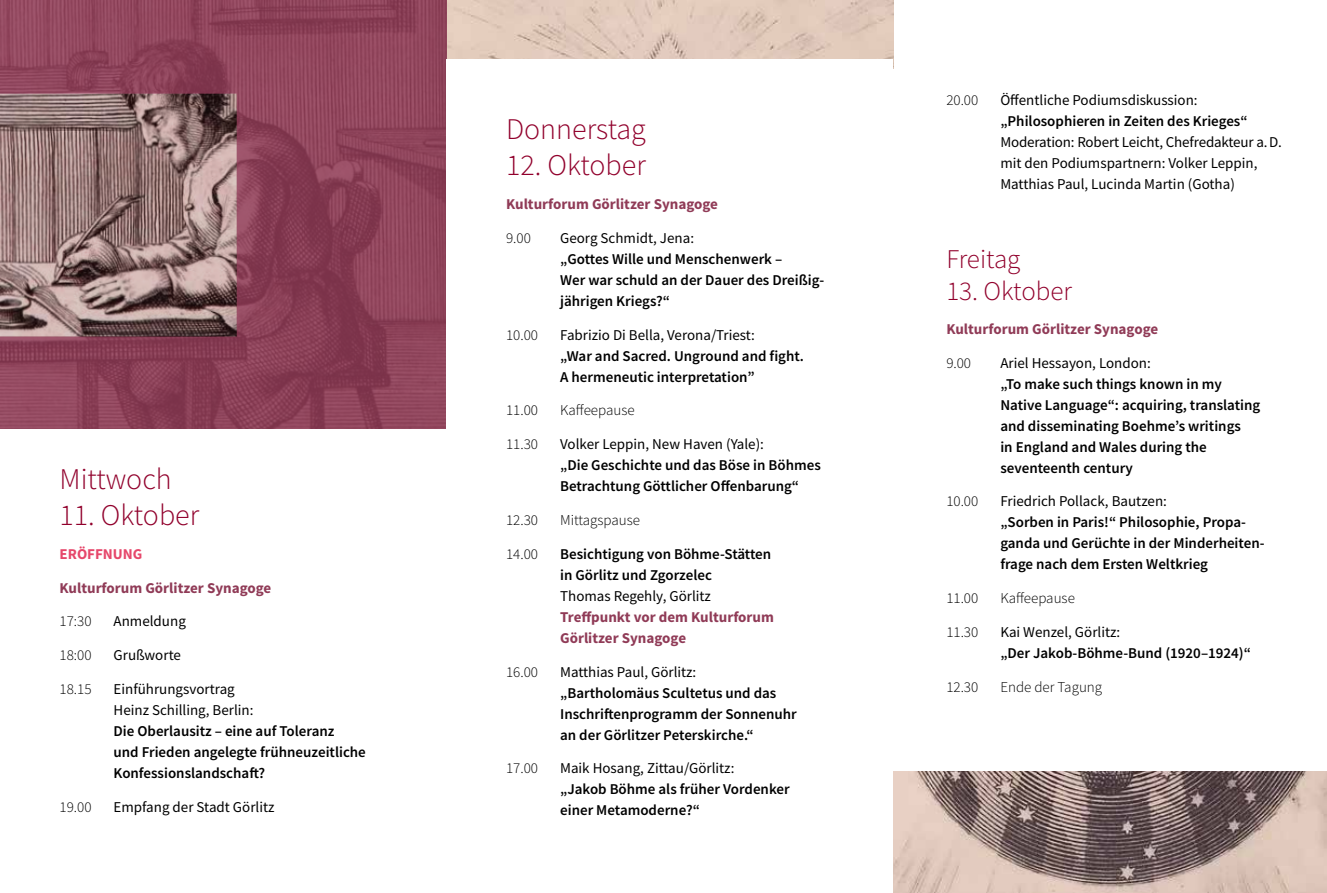
<style>
.page{position:relative;width:1327px;height:893px;background:#fff}
.page>*{position:absolute;margin:0;border:0;box-sizing:border-box;transform-origin:0 0}
.t1{font:300 30px "Source Sans Pro";color:#91002c}
.t2{font:300 27px "Source Sans Pro";color:#91002c}
.t3{font:600 15px/21px "Source Sans Pro";color:#000}
.t4{font:15px/21px "Source Sans Pro";color:#000}
.t5{font:300 15px "Source Sans Pro";color:#000}
.t6{font:700 15px/21px "Source Sans Pro";color:#903b57}
.t7{font:700 15px "Source Sans Pro";color:#e6476b}
</style>
<div class="page">
<img style="left:446px;top:0;width:447px;height:59px">
<svg style="left:0;top:0;width:446px;height:428px;background:#8c4259"></svg>
<svg style="left:0;top:94px;width:237px;height:242px;background:#927775"></svg>
<img style="left:893px;top:771px;width:434px;height:122px">
<h1 class="t1" style="left:60px;top:461px;width:114px">Mittwoch</h1>
<h1 class="t1" style="left:60px;top:497px;width:141px">11. Oktober</h1>
<p class="t7" style="left:60px;top:544px;width:84px">ERÖFFNUNG</p>
<p class="t6" style="left:60px;top:578px;width:213px">Kulturforum Görlitzer Synagoge</p>
<p class="t5" style="left:60px;top:612px;width:34px">17:30</p>
<p class="t4" style="left:114px;top:611px;width:74px">Anmeldung</p>
<p class="t5" style="left:60px;top:646px;width:34px">18:00</p>
<p class="t4" style="left:114px;top:645px;width:69px">Grußworte</p>
<p class="t5" style="left:60px;top:680px;width:34px">18.15</p>
<p class="t4" style="left:114px;top:678px;width:141px">Einführungsvortrag<br>Heinz Schilling, Berlin:</p>
<p class="t3" style="left:114px;top:720px;width:254px">Die Oberlausitz – eine auf Toleranz<br>und Frieden angelegte frühneuzeitliche<br>Konfessionslandschaft?</p>
<p class="t5" style="left:60px;top:797px;width:34px">19.00</p>
<p class="t4" style="left:114px;top:796px;width:162px">Empfang der Stadt Görlitz</p>
<h1 class="t1" style="left:506px;top:111px;width:141px">Donnerstag</h1>
<h1 class="t1" style="left:506px;top:147px;width:141px">12. Oktober</h1>
<p class="t6" style="left:506px;top:194px;width:213px">Kulturforum Görlitzer Synagoge</p>
<p class="t5" style="left:506px;top:229px;width:26px">9.00</p>
<p class="t4" style="left:560px;top:227px;width:135px">Georg Schmidt, Jena:</p>
<p class="t3" style="left:560px;top:248px;width:266px">„Gottes Wille und Menschenwerk –<br>Wer war schuld an der Dauer des Dreißig&shy;jährigen Kriegs?“</p>
<p class="t5" style="left:506px;top:326px;width:34px">10.00</p>
<p class="t4" style="left:560px;top:324px;width:196px">Fabrizio Di Bella, Verona/Triest:</p>
<p class="t3" style="left:560px;top:345px;width:245px">„War and Sacred. Unground and fight.<br>A hermeneutic interpretation”</p>
<p class="t5" style="left:506px;top:401px;width:34px">11.00</p>
<p class="t5" style="left:560px;top:401px;width:76px">Kaffeepause</p>
<p class="t5" style="left:506px;top:435px;width:34px">11.30</p>
<p class="t4" style="left:560px;top:434px;width:205px">Volker Leppin, New Haven (Yale):</p>
<p class="t3" style="left:560px;top:455px;width:262px">„Die Geschichte und das Böse in Böhmes<br>Betrachtung Göttlicher Offenbarung“</p>
<p class="t5" style="left:506px;top:511px;width:34px">12.30</p>
<p class="t5" style="left:560px;top:511px;width:82px">Mittagspause</p>
<p class="t5" style="left:506px;top:545px;width:34px">14.00</p>
<p class="t3" style="left:560px;top:543px;width:213px">Besichtigung von Böhme-Stätten in Görlitz und Zgorzelec</p>
<p class="t4" style="left:560px;top:585px;width:152px">Thomas Regehly, Görlitz</p>
<p class="t6" style="left:560px;top:607px;width:215px">Treffpunkt vor dem Kulturforum<br>Görlitzer Synagoge</p>
<p class="t5" style="left:506px;top:662px;width:34px">16.00</p>
<p class="t4" style="left:560px;top:661px;width:138px">Matthias Paul, Görlitz:</p>
<p class="t3" style="left:560px;top:682px;width:238px">„Bartholomäus Scultetus und das<br>Inschriftenprogramm der Sonnenuhr an der Görlitzer Peterskirche.“</p>
<p class="t5" style="left:506px;top:759px;width:34px">17.00</p>
<p class="t4" style="left:560px;top:758px;width:176px">Maik Hosang, Zittau/Görlitz:</p>
<p class="t3" style="left:560px;top:779px;width:231px">„Jakob Böhme als früher Vordenker einer Metamoderne?“</p>
<p class="t5" style="left:946px;top:91px;width:34px">20.00</p>
<p class="t4" style="left:1000px;top:89px;width:199px">Öffentliche Podiumsdiskussion:</p>
<p class="t3" style="left:1000px;top:110px;width:249px">„Philosophieren in Zeiten des Krieges“</p>
<p class="t4" style="left:1000px;top:131px;width:283px">Moderation: Robert Leicht, Chefredakteur a.D. mit den Podiumspartnern: Volker Leppin,<br>Matthias Paul, Lucinda Martin (Gotha)</p>
<h2 class="t2" style="left:946px;top:242px;width:76px">Freitag</h2>
<h2 class="t2" style="left:946px;top:275px;width:127px">13. Oktober</h2>
<p class="t6" style="left:946px;top:319px;width:213px">Kulturforum Görlitzer Synagoge</p>
<p class="t5" style="left:946px;top:353px;width:26px">9.00</p>
<p class="t4" style="left:1000px;top:352px;width:152px">Ariel Hessayon, London:</p>
<p class="t3" style="left:1000px;top:373px;width:261px">„To make such things known in my<br>Native Language“: acquiring, translating and disseminating Boehme’s writings<br>in England and Wales during the seventeenth century</p>
<p class="t5" style="left:946px;top:492px;width:34px">10.00</p>
<p class="t4" style="left:1000px;top:491px;width:168px">Friedrich Pollack, Bautzen:</p>
<p class="t3" style="left:1000px;top:512px;width:266px">„Sorben in Paris!“ Philosophie, Propa&shy;ganda und Gerüchte in der Minderheiten&shy;frage nach dem Ersten Weltkrieg</p>
<p class="t5" style="left:946px;top:589px;width:34px">11.00</p>
<p class="t5" style="left:1000px;top:589px;width:76px">Kaffeepause</p>
<p class="t5" style="left:946px;top:623px;width:34px">11.30</p>
<p class="t4" style="left:1000px;top:621px;width:121px">Kai Wenzel, Görlitz:</p>
<p class="t3" style="left:1000px;top:642px;width:252px">„Der Jakob-Böhme-Bund (1920–1924)“</p>
<p class="t5" style="left:946px;top:677px;width:34px">12.30</p>
<p class="t5" style="left:1000px;top:677px;width:103px">Ende der Tagung</p>
</div>
